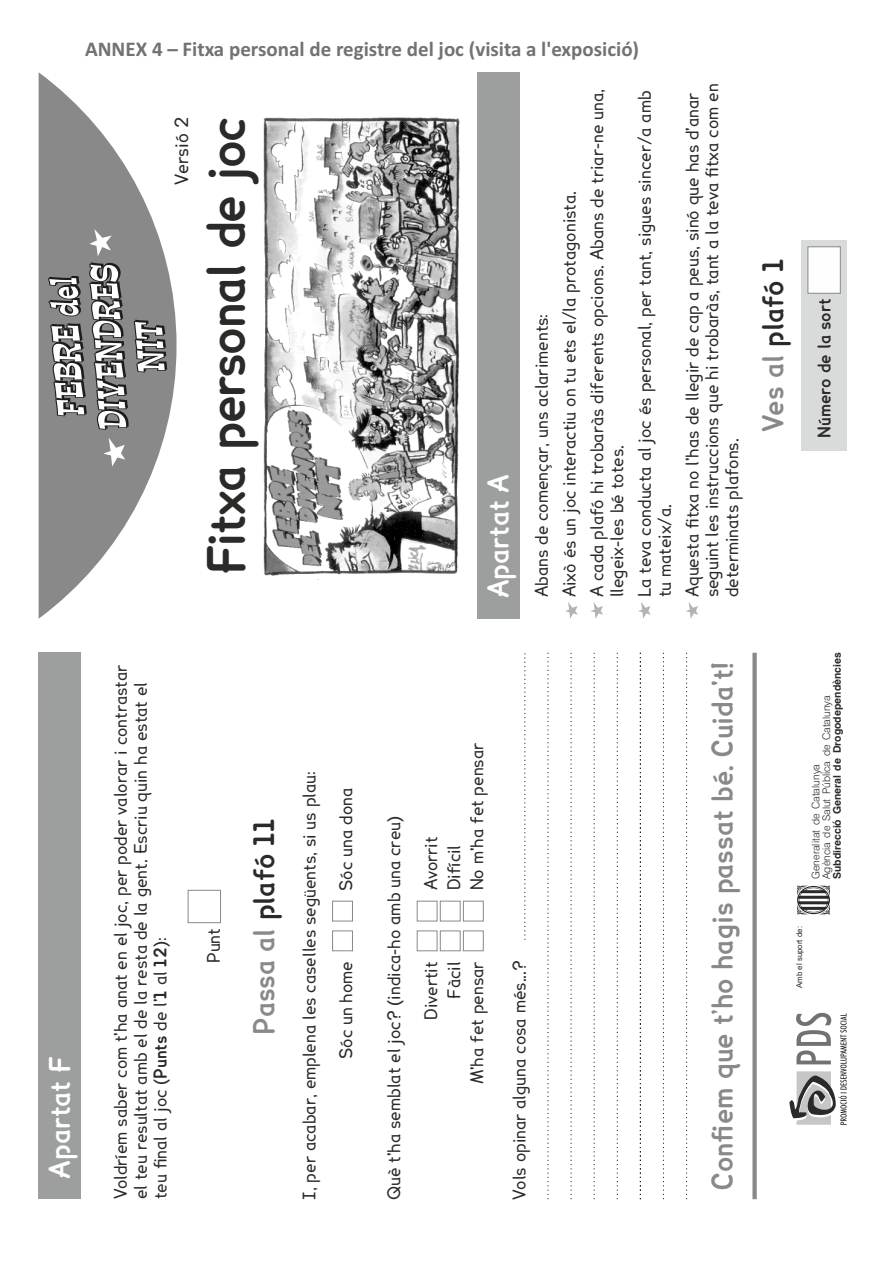
<style>
.page{position:relative;width:893px;height:1263px;background:#fff}
.page>*{position:absolute;margin:0;border:0;box-sizing:border-box;transform-origin:0 0}
.t1{font:700 48.6px "Lexie Readable";letter-spacing:-.035em;color:#2b2a29}
.t2{font:700 27px "Lexie Readable";color:#898989}
.t3{font:700 27px "Lexie Readable";color:#fefefe}
.t4{font:700 27px "Lexie Readable";color:#2b2a29}
.t5{font:700 21px "Calibri";color:#727271}
.t6{font:17.25px "Lexie Readable";color:#2b2a29}
.t7{font:16.5px/27.8px "Lexie Readable";color:#2b2a29}
.t8{font:700 16.5px "Lexie Readable";color:#2b2a29}
.t9{font:300 10.5px/10.6px "Swiss 721 BT";color:#2b2a29}
.t10{font:700 10.5px "Swiss 721 BT";color:#2b2a29}
.t11{font:7.95px "Arial";color:#2b2a29}
.s1{color:#898989}
.s2{font-weight:700}
.s3{color:#2b2a29}
</style>
<div class="page">
<div style="left:477px;top:72px;width:43px;height:547px;background:#9d9e9e"></div>
<svg style="left:39px;top:72px;width:117px;height:547px;fill:#898989"></svg>
<img style="left:263px;top:117px;width:197px;height:459px">
<svg style="left:638px;top:602px;width:13px;height:17px"></svg>
<svg style="left:590px;top:602px;width:13px;height:17px"></svg>
<svg style="left:565px;top:602px;width:13px;height:17px"></svg>
<svg style="left:686px;top:602px;width:12px;height:17px"></svg>
<div style="left:801px;top:240px;width:46px;height:211px;background:#d9dada"></div>
<svg style="left:807px;top:246px;width:34px;height:48px;background:#f1f1f1"></svg>
<svg style="left:38px;top:229px;width:139px;height:237px"></svg>
<div style="left:39px;top:653px;width:42px;height:546px;background:#9d9e9e"></div>
<div style="left:188px;top:890px;width:33px;height:33px;border:1px solid #898989"></div>
<svg style="left:332px;top:900px;width:21px;height:52px"></svg>
<svg style="left:416px;top:900px;width:68px;height:52px"></svg>
<svg style="left:617px;top:653px;width:1px;height:546px"></svg>
<svg style="left:547px;top:653px;width:1px;height:546px"></svg>
<svg style="left:570px;top:653px;width:2px;height:546px"></svg>
<svg style="left:594px;top:653px;width:1px;height:546px"></svg>
<svg style="left:524px;top:653px;width:1px;height:287px"></svg>
<svg style="left:640px;top:653px;width:1px;height:546px"></svg>
<svg style="left:663px;top:653px;width:1px;height:546px"></svg>
<svg style="left:686px;top:653px;width:1px;height:546px"></svg>
<div style="left:752px;top:653px;width:5px;height:546px;background:#898989"></div>
<svg style="left:789px;top:1013px;width:58px;height:112px"></svg>
<svg style="left:797px;top:885px;width:33px;height:29px"></svg>
<p class="t5" style="left:85px;top:40px;width:556px">ANNEX 4 – Fitxa personal de registre del joc (visita a l'exposició)</p>
<p class="t6" style="left:174px;top:185px;width:69px;rotate:-90deg">Versió 2</p>
<h1 class="t1" style="left:206px;top:575px;width:460px;rotate:-90deg">Fitxa personal de joc</h1>
<h2 class="t3" style="left:487px;top:598px;width:126px;rotate:-90deg">Apartat A</h2>
<p class="t7" style="left:529px;top:597px;width:510px;rotate:-90deg">Abans de començar, uns aclariments:<br>Això és un joc interactiu on tu ets el/la protagonista.<br>A cada plafó hi trobaràs diferents opcions. Abans de triar-ne una,</p>
<p class="t7" style="left:604px;top:597px;width:508px;rotate:-90deg">llegeix-les bé totes.<br>La teva conducta al joc és personal, per tant, sigues sincer/a amb</p>
<p class="t7" style="left:652px;top:597px;width:506px;rotate:-90deg">tu mateix/a.<br>Aquesta fitxa no l'has de llegir de cap a peus, sinó que has d'anar</p>
<p class="t7" style="left:703px;top:597px;width:515px;line-height:19.8px;rotate:-90deg">seguint les instruccions que hi trobaràs, tant a la teva fitxa com en determinats plafons.</p>
<h2 class="t4" style="left:762px;top:432px;width:175px;rotate:-90deg"><span class="s1">Ves al</span> plafó 1</h2>
<p class="t8" style="left:817px;top:438px;width:140px;rotate:-90deg">Número de la sort</p>
<h2 class="t3" style="left:48px;top:1179px;width:124px;rotate:-90deg">Apartat F</h2>
<p class="t7" style="left:112px;top:1199px;width:536px;line-height:19.8px;rotate:-90deg">Voldríem saber com t'ha anat en el joc, per poder valorar i contrastar el teu resultat amb el de la resta de la gent. Escriu quin ha estat el teu final al joc (<span class="s2">Punts</span> de l'<span class="s2">1</span> al <span class="s2">12</span>):</p>
<p class="t10" style="left:833px;top:879px;width:228px;rotate:-90deg">Subdirecció General de Drogodependències</p>
<h2 class="t2" style="left:711px;top:1189px;width:530px;rotate:-90deg">Confiem que t’ho hagis passat bé. Cuida't!</h2>
<p class="t9" style="left:811px;top:879px;width:185px;rotate:-90deg">Generalitat de Catalunya<br>Agència de Salut Pública de Catalunya</p>
<p class="t7" style="left:421px;top:890px;width:149px;line-height:23.1px;rotate:-90deg">Avorrit<br>Difícil<br>No m'ha fet pensar</p>
<p class="t7" style="left:297px;top:1200px;width:430px;rotate:-90deg">I, per acabar, emplena les caselles següents, si us plau:</p>
<p class="t7" style="left:333px;top:891px;width:105px;rotate:-90deg">Sóc una dona</p>
<p class="t7" style="left:381px;top:1200px;width:385px;rotate:-90deg">Què t'ha semblat el joc? (indica-ho amb una creu)</p>
<h2 class="t2" style="left:253px;top:1034px;width:218px;rotate:-90deg">Passa al <span class="s3">plafó 11</span></h2>
<p class="t7" style="left:201px;top:963px;width:36px;rotate:-90deg">Punt</p>
<p class="t11" style="left:796px;top:988px;width:63px;rotate:-90deg">Amb el suport de:</p>
<p class="t7" style="left:507px;top:1200px;width:241px;rotate:-90deg">Vols opinar alguna cosa més...?</p>
<p class="t7" style="left:421px;top:1084px;width:124px;line-height:23.1px;text-align:right;rotate:-90deg">Divertit<br>Fàcil<br>M'ha fet pensar</p>
<p class="t7" style="left:333px;top:1059px;width:100px;rotate:-90deg">Sóc un home</p>
</div>
